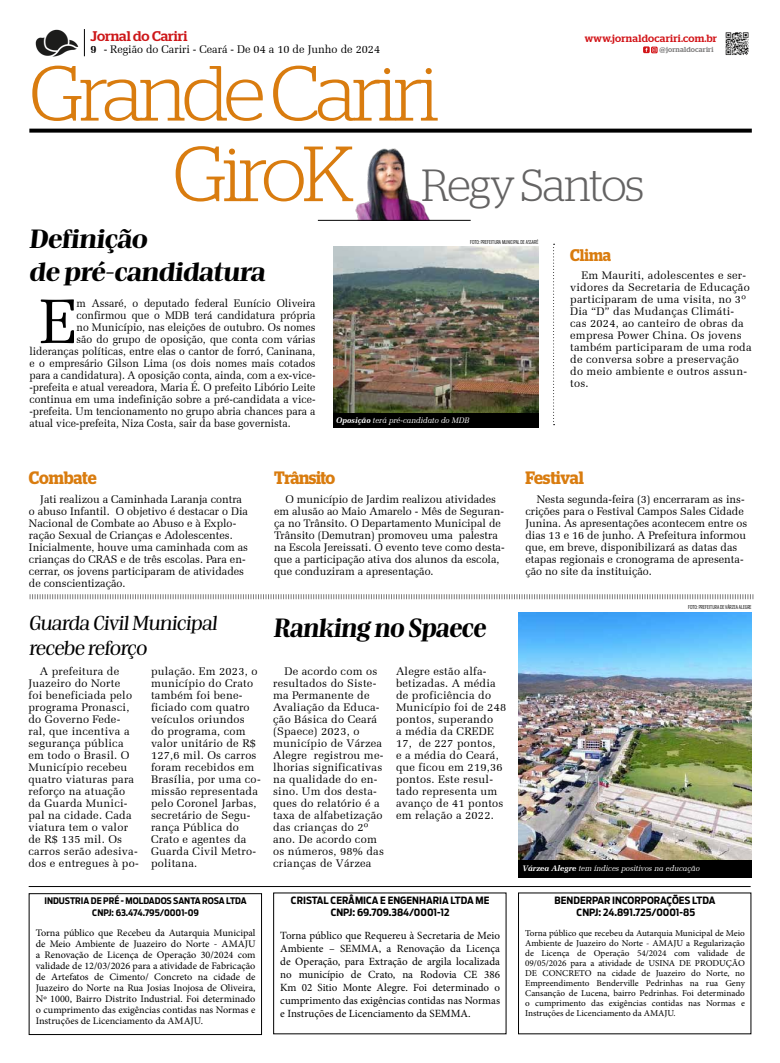
<style>
.page{position:relative;width:780px;height:1063px;background:#fff}
.page>*{position:absolute;margin:0;border:0;box-sizing:border-box;transform-origin:0 0}
.t1{font:300 78px "Stag";letter-spacing:-.05em;color:#d97c0f}
.t2{font:63.4px "Zapf Elliptical 711 BT";color:#000}
.t3{font:300 45px "Stag";letter-spacing:-.03em;color:#646363}
.t4{font:800 24.6px/33px "Bridge Head";color:#000;scale:1.22 1}
.t5{font:800 24.6px "Bridge Head";color:#000;scale:1.11 1}
.t6{font:500 18.9px/25px "Bridge Head";color:#000;scale:1.18 1}
.t7{font:600 17.9px "Stag";letter-spacing:-.02em;color:#d97c0f;scale:.91 1}
.t8{font:600 16.8px "Stag";color:#d97c0f;scale:.89 1}
.t9{font:500 14px "Stag";color:#cd1719}
.t10{font:11px/12px "Zapf Elliptical 711 BT";color:#000}
.t11{font:11px/12px "Zapf Elliptical 711 BT";letter-spacing:.02em;color:#000}
.t12{font:11px/13px "Minion Pro";color:#000;text-align:justify}
.t13{font:500 10.4px "Stag";letter-spacing:.025em;color:#d21418}
.t14{font:10px/11px "Minion Pro";color:#000;text-align:justify}
.t15{font:700 10px/12px "Antenna Cond";color:#000;text-align:center}
.t16{font:9px/10px "Minion Pro";color:#000;text-align:justify}
.t17{font:700 9px/12px "Antenna Cond";color:#000;text-align:center}
.t18{font:italic 8px "Zapf Elliptical 711 BT";color:#fff}
.t19{font:500 7.2px "Stag";letter-spacing:.025em;color:#7c7b7b}
.t20{font:300 5.3px "Antenna Extra Cond";letter-spacing:.01em;color:#000}
.s1{font-weight:700}
.s2{font-size:11.1px}
.s3{font-size:78px;color:#d97c0f}
</style>
<div class="page">
<svg style="left:84px;top:29px;width:1px;height:27px"></svg>
<img style="left:725px;top:32px;width:24px;height:23px">
<div style="left:643px;top:46px;width:6px;height:7px;background:#d21418"></div>
<svg style="left:645px;top:47px;width:12px;height:6px"></svg>
<img style="left:35px;top:29px;width:43px;height:28px">
<svg style="left:29px;top:594px;width:724px;height:6px"></svg>
<svg style="left:553px;top:244px;width:1px;height:181px"></svg>
<img style="left:333px;top:246px;width:205px;height:167px">
<div style="left:333px;top:413px;width:205px;height:15px;background:#000"></div>
<svg style="left:29px;top:129px;width:722px;height:4px;background:#181818"></svg>
<img style="left:518px;top:612px;width:233px;height:248px">
<img style="left:341px;top:148px;width:89px;height:72px">
<hr style="left:318px;top:220px;width:152px;height:1px;background:#000">
<div style="left:518px;top:860px;width:233px;height:17px;background:#000"></div>
<hr style="left:29px;top:886px;width:721px;height:1px;background:#000">
<div style="left:29px;top:893px;width:233px;height:142px;border:1px solid #000"></div>
<p class="t9" style="left:91px;top:28px;width:98px">Jornal do Cariri</p>
<p class="t10" style="left:91px;top:43px;width:291px"><span class="s1">9</span> - Região do Cariri - Ceará - <span class="s2">De 04 a 10 de Junho de 2024</span></p>
<h1 class="t1" style="left:29px;top:49px;width:411px">Grande Cariri</h1>
<p class="t13" style="left:584px;top:32px;width:134px">www.jornaldocariri.com.br</p>
<p class="t19" style="left:659px;top:45px;width:55px">@jornaldocariri</p>
<h3 class="t3" style="left:173px;top:160px;width:473px"><span class="s3">GiroK</span> Regy Santos</h3>
<h3 class="t4" style="left:29px;top:222px;width:198px">Definição<br>de pré-candidatura</h3>
<p class="t20" style="left:470px;top:239px;width:70px">FOTO: PREFEITURA MUNICIPAL DE ASSARÉ</p>
<h2 class="t2" style="left:40px;top:284px;width:38px">E</h2>
<p class="t10" style="left:77px;top:297px;width:240px">m Assaré, o deputado federal Eunício Oliveira</p>
<p class="t10" style="left:77px;top:309px;width:240px">confirmou que o MDB terá candidatura própria</p>
<p class="t10" style="left:77px;top:321px;width:240px">no Município, nas eleições de outubro. Os nomes</p>
<p class="t10" style="left:77px;top:333px;width:240px">são do grupo de oposição, que conta com várias</p>
<p class="t10" style="left:29px;top:345px;width:287px">lideranças políticas, entre elas o cantor de forró, Caninana,</p>
<p class="t10" style="left:29px;top:357px;width:287px">e o empresário Gilson Lima (os dois nomes mais cotados</p>
<p class="t10" style="left:29px;top:369px;width:287px">para a candidatura). A oposição conta, ainda, com a ex-vice-</p>
<p class="t10" style="left:29px;top:381px;width:287px">-prefeita e atual vereadora, Maria É. O prefeito Libório Leite</p>
<p class="t10" style="left:29px;top:393px;width:287px">continua em uma indefinição sobre a pré-candidata a vice-</p>
<p class="t10" style="left:29px;top:405px;width:287px">-prefeita. Um tencionamento no grupo abria chances para a</p>
<p class="t10" style="left:29px;top:417px;width:263px">atual vice-prefeita, Niza Costa, sair da base governista.</p>
<p class="t18" style="left:336px;top:415px;width:135px"><span class="s1">Oposição</span> terá pré-candidato do MDB</p>
<h3 class="t8" style="left:570px;top:245px;width:48px">Clima</h3>
<p class="t11" style="left:570px;top:270px;width:183px;text-indent:11px">Em Mauriti, adolescentes e ser&shy;vidores da Secretaria de Educação participaram de uma visita, no 3º<br>Dia “D” das Mudanças Climáti&shy;cas 2024, ao canteiro de obras da empresa Power China. Os jovens também participaram de uma roda de conversa sobre a preservação do meio ambiente e outros assun&shy;tos.</p>
<h3 class="t7" style="left:29px;top:467px;width:76px">Combate</h3>
<h3 class="t7" style="left:274px;top:467px;width:69px">Trânsito</h3>
<h3 class="t7" style="left:525px;top:467px;width:66px">Festival</h3>
<p class="t10" style="left:29px;top:493px;width:220px;text-indent:11px">Jati realizou a Caminhada Laranja contra o abuso Infantil. O objetivo é destacar o Dia Nacional de Combate ao Abuso e à Explo&shy;ração Sexual de Crianças e Adolescentes.<br>Inicialmente, houve uma caminhada com as crianças do CRAS e de três escolas. Para en&shy;cerrar, os jovens participaram de atividades de conscientização.</p>
<p class="t10" style="left:274px;top:493px;width:232px;text-indent:11px">O município de Jardim realizou atividades em alusão ao Maio Amarelo - Mês de Seguran&shy;ça no Trânsito. O Departamento Municipal de Trânsito (Demutran) promoveu uma palestra na Escola Jereissati. O evento teve como desta&shy;que a participação ativa dos alunos da escola, que conduziram a apresentação.</p>
<p class="t10" style="left:525px;top:493px;width:223px;text-indent:11px">Nesta segunda-feira (3) encerraram as ins&shy;crições para o Festival Campos Sales Cidade Junina. As apresentações acontecem entre os dias 13 e 16 de junho. A Prefeitura informou que, em breve, disponibilizará as datas das etapas regionais e cronograma de apresenta&shy;ção no site da instituição.</p>
<h3 class="t6" style="left:29px;top:610px;width:163px">Guarda CivilMunicipal recebe reforço</h3>
<p class="t11" style="left:28px;top:665px;width:112px;text-indent:11px">A prefeitura de<br>Juazeiro do Norte<br>foi beneficiada pelo programa Pronasci, do Governo Fede&shy;ral, que incentiva a segurança pública em todo o Brasil. O<br>Município recebeu quatro viaturas para reforço na atuação da Guarda Munici&shy;pal na cidade. Cada viatura tem o valor de R$ 135 mil. Os carros serão adesiva&shy;dos e entregues à po-</p>
<p class="t11" style="left:151px;top:665px;width:111px">pulação. Em 2023, o município do Crato também foi bene&shy;ficiado com quatro veículos oriundos<br>do programa, com valor unitário de R$<br>127,6 mil. Os carros foram recebidos em<br>Brasília, por uma co&shy;missão representada pelo Coronel Jarbas, secretário de Segu&shy;rança Pública do<br>Crato e agentes da<br>Guarda Civil Metro&shy;politana.</p>
<p class="t17" style="left:45px;top:895px;width:204px">INDUSTRIA DE PRÉ - MOLDADOS SANTA ROSA LTDA<br>CNPJ: 63.474.795/0001-09</p>
<p class="t14" style="left:36px;top:927px;width:221px">Torna público que Recebeu da Autarquia Municipal de Meio Ambiente de Juazeiro do Norte - AMAJU a Renovação de Licença de Operação 30/2024 com validade de 12/03/2026 para a atividade de Fabricação de Artefatos de Cimento/ Concreto na cidade de Juazeiro do Norte na Rua Josias Inojosa de Oliveira, Nº 1000, Bairro Distrito Industrial. Foi determinado o cumprimento das exigências contidas nas Normas e Instruções de Licenciamento da AMAJU.</p>
<h3 class="t5" style="left:273px;top:611px;width:196px">Ranking no Spaece</h3>
<p class="t11" style="left:273px;top:665px;width:112px;text-indent:11px">De acordo com os resultados do Siste&shy;ma Permanente de<br>Avaliação da Educa&shy;ção Básica do Ceará (Spaece) 2023, o município de Várzea<br>Alegre registrou me&shy;lhorias significativas na qualidade do en&shy;sino. Um dos desta&shy;ques do relatório é a taxa de alfabetização das crianças do 2º ano. De acordo com os números, 98% das crianças de Várzea</p>
<p class="t11" style="left:396px;top:665px;width:112px">Alegre estão alfa&shy;betizadas. A média de proficiência do<br>Município foi de 248 pontos, superando<br>a média da CREDE<br>17, de 227 pontos,<br>e a média do Ceará, que ficou em 219,36 pontos. Este resul&shy;tado representa um avanço de 41 pontos em relação a 2022.</p>
<p class="t15" style="left:291px;top:895px;width:200px">CRISTAL CERÂMICA E ENGENHARIA LTDA ME<br>CNPJ: 69.709.384/0001-12</p>
<p class="t12" style="left:280px;top:929px;width:221px">Torna público que Requereu à Secretaria de Meio Ambiente – SEMMA, a Renovação da Licença de Operação, para Extração de argila localizada no município de Crato, na Rodovia CE 386<br>Km 02 Sitio Monte Alegre. Foi determinado o cumprimento das exigências contidas nas Normas e Instruções de Licenciamento da SEMMA.</p>
<p class="t20" style="left:688px;top:604px;width:65px">FOTO: PREFEITURA DE VÁRZEA ALEGRE</p>
<p class="t18" style="left:522px;top:864px;width:179px"><span class="s1">Várzea Alegre</span> tem índices positivos na educação</p>
<p class="t15" style="left:554px;top:895px;width:162px">BENDERPAR INCORPORAÇÕES LTDA<br>CNPJ: 24.891.725/0001-85</p>
<p class="t16" style="left:525px;top:928px;width:221px">Torna público que recebeu da Autarquia Municipal de Meio Ambiente de Juazeiro do Norte - AMAJU a Regularização de Licença de Operação 54/2024 com validade de 09/05/2026 para a atividade de USINA DE PRODUÇÃO DE CONCRETO na cidade de Juazeiro do Norte, no Empreendimento Benderville Pedrinhas na rua Geny Cansanção de Lucena, bairro Pedrinhas. Foi determinado o cumprimento das exigências contidas nas Normas e Instruções de Licenciamento da AMAJU.</p>
</div>
